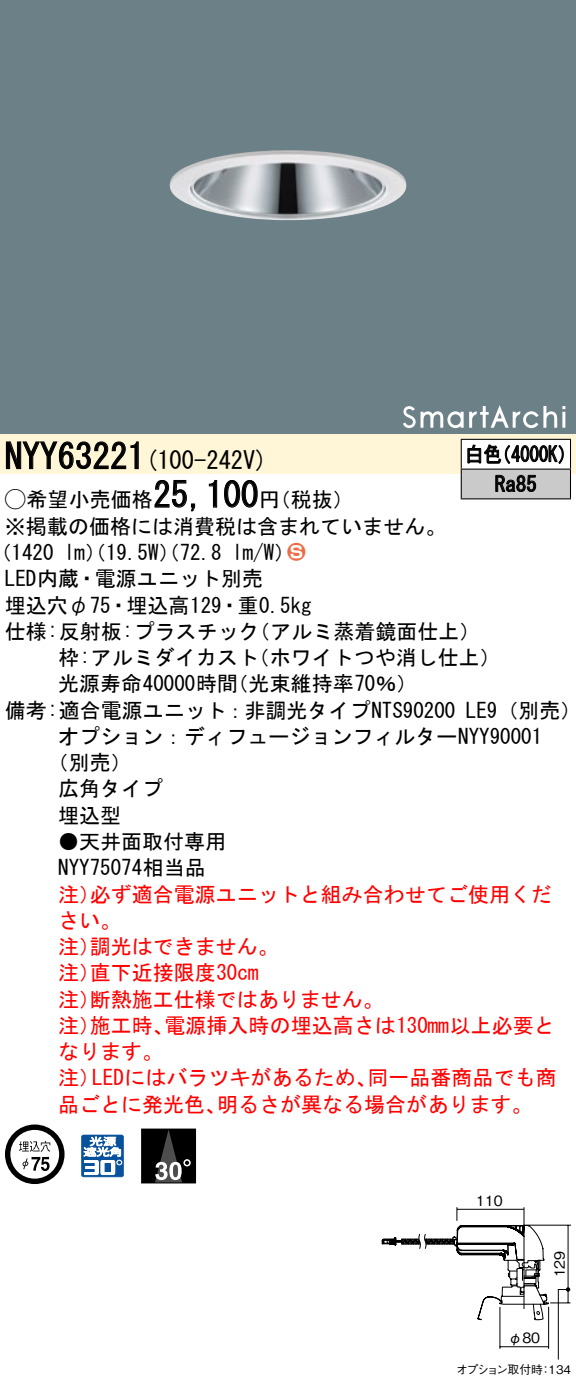
<style>
.page{position:relative;width:576px;height:1394px;background:#fff}
.page>*{position:absolute;margin:0;border:0;box-sizing:border-box;transform-origin:0 0}
.t1{font:35px "MS Gothic";color:#000}
.t2{font:24.5px "MS Gothic";color:#000}
.t3{font:21px/26.2px "MS Gothic";color:#000}
.t4{font:21px/26.2px "MS Gothic";color:#f00}
.t5{font:21px/29.8px "MS Gothic";color:#000;scale:.88 1}
.t6{font:21px "Ford Classification 1";color:#ed6d48}
.t7{font:14px "Gothic BBB Pro Medium 90 pv RKSJ H";color:#000}
.t8{font:11.9px "Gothic BBB Pro Medium 90 pv RKSJ H";letter-spacing:-.095em;color:#000}
.t9{font:11.9px "Gothic BBB Pro Medium 90 pv RKSJ H";letter-spacing:-.05em;color:#000}
.s1{font-family:"Ford Classification 1"}
.s2{color:#fff}
</style>
<div class="page">
<div style="left:0;top:0;width:575px;height:404px;background:#6c8087"></div>
<img style="left:169px;top:150px;width:237px;height:70px">
<div style="left:0;top:404px;width:575px;height:30px;background:#6c8087"></div>
<svg style="left:403px;top:406px;width:60px;height:22px"></svg>
<svg style="left:469px;top:405px;width:96px;height:23px"></svg>
<div style="left:0;top:434px;width:575px;height:40px;background:#fff5d7"></div>
<svg style="left:6px;top:441px;width:133px;height:28px"></svg>
<svg style="left:154px;top:480px;width:42px;height:32px"></svg>
<svg style="left:208px;top:480px;width:9px;height:28px"></svg>
<svg style="left:224px;top:480px;width:34px;height:28px"></svg>
<svg style="left:5px;top:1124px;width:59px;height:60px"></svg>
<svg style="left:81px;top:1134px;width:43px;height:43px"></svg>
<div style="left:141px;top:1129px;width:54px;height:53px;background:#000"></div>
<svg style="left:155px;top:1130px;width:34px;height:51px"></svg>
<div style="left:141px;top:1128px;width:55px;height:55px;border:1px solid #000"></div>
<div style="left:461px;top:439px;width:109px;height:30px;background:#fff"></div>
<div style="left:461px;top:469px;width:109px;height:30px;background:#cacaca"></div>
<hr style="left:460px;top:439px;width:110px;height:1px;background:#000">
<hr style="left:569px;top:440px;width:2px;height:28px;background:#000">
<hr style="left:460px;top:468px;width:110px;height:2px;background:#000">
<svg style="left:460px;top:440px;width:1px;height:58px"></svg>
<hr style="left:569px;top:469px;width:2px;height:29px;background:#000">
<hr style="left:460px;top:498px;width:110px;height:1px;background:#000">
<svg style="left:467px;top:444px;width:96px;height:20px"></svg>
<svg style="left:495px;top:475px;width:41px;height:17px"></svg>
<svg style="left:381px;top:1207px;width:189px;height:153px"></svg>
<h1 class="t1" style="left:5px;top:439px;width:142px">NYY63221</h1>
<p class="t5" style="left:494px;top:439px;width:49px;text-indent:-30px">白色<br>Ra85</p>
<p class="t5" style="left:492px;top:439px;width:96px">（4000 (K</p>
<p class="t2" style="left:145px;top:448px;width:124px">(100-242 (V</p>
<h1 class="t1" style="left:153px;top:477px;width:106px">25,100</h1>
<p class="t3" style="left:5px;top:486px;width:442px"><span class="s1">A</span>希望小売価格<br>※掲載の価格には消費税は含まれていません。</p>
<p class="t6" style="left:287px;top:541px;width:19px">2<span class="s2">3</span></p>
<p class="t3" style="left:259px;top:486px;width:96px">（円税抜(</p>
<p class="t3" style="left:232px;top:539px;width:64px">l m (W/</p>
<p class="t3" style="left:-9px;top:539px;width:65px">（1420</p>
<p class="t3" style="left:5px;top:565px;width:259px">LED内蔵・電源ユニット別売</p>
<p class="t3" style="left:5px;top:592px;width:308px">埋込穴φ75・埋込高129・重0.5kg</p>
<p class="t3" style="left:249px;top:618px;width:233px">（アルミ蒸着鏡面仕上(</p>
<p class="t3" style="left:64px;top:539px;width:159px">lm）（19.5 ）（W 72.8</p>
<p class="t3" style="left:248px;top:618px;width:253px;text-indent:-243px">仕様:反射板:プラスチック<br>（ホワイトつや消し仕上(</p>
<p class="t3" style="left:227px;top:644px;width:191px;text-indent:-169px">枠:アルミダイカスト<br>（光束維持率70％(</p>
<p class="t3" style="left:58px;top:670px;width:181px">光源寿命40000時間</p>
<p class="t3" style="left:5px;top:697px;width:452px">備考:適合電源ユニット：非調光タイプNTS90200</p>
<p class="t3" style="left:58px;top:723px;width:485px">オプション：ディフュージョンフィルターNYY90001</p>
<p class="t3" style="left:48px;top:749px;width:85px">（別売(</p>
<p class="t3" style="left:58px;top:775px;width:106px">広角タイプ</p>
<p class="t3" style="left:58px;top:802px;width:64px">埋込型</p>
<p class="t3" style="left:58px;top:828px;width:169px">●天井面取付専用<br>NYY75074相当品</p>
<p class="t4" style="left:90px;top:880px;width:463px">必ず適合電源ユニットと組み合わせてご使用くだ</p>
<p class="t3" style="left:465px;top:697px;width:117px">LE （9 別売(</p>
<p class="t4" style="left:58px;top:880px;width:43px">注）</p>
<p class="t4" style="left:58px;top:907px;width:64px">さい。</p>
<p class="t4" style="left:90px;top:933px;width:190px">調光はできません。</p>
<p class="t4" style="left:90px;top:933px;width:170px;text-indent:-32px">注）<br>直下近接限度30cm</p>
<p class="t4" style="left:90px;top:959px;width:295px;text-indent:-32px">注）<br>断熱施工仕様ではありません。</p>
<p class="t4" style="left:58px;top:985px;width:43px">注）</p>
<p class="t4" style="left:164px;top:1012px;width:391px">電源挿入時の埋込高さは130mm以上必要と</p>
<p class="t4" style="left:90px;top:1012px;width:85px">施工時、</p>
<p class="t4" style="left:58px;top:1012px;width:106px">注）<br>なります。</p>
<p class="t4" style="left:92px;top:1064px;width:286px">LEDにはバラツキがあるため、</p>
<p class="t4" style="left:367px;top:1064px;width:190px">同一品番商品でも商</p>
<p class="t4" style="left:58px;top:1064px;width:43px">注）</p>
<p class="t4" style="left:58px;top:1090px;width:169px">品ごとに発光色、</p>
<p class="t4" style="left:217px;top:1090px;width:317px">明るさが異なる場合があります。</p>
<p class="t7" style="left:476px;top:1189px;width:28px">110</p>
<p class="t7" style="left:548px;top:1277px;width:28px;rotate:-90deg">129</p>
<p class="t7" style="left:508px;top:1326px;width:33px">φ80</p>
<p class="t8" style="left:456px;top:1359px;width:88px">オプション取付時</p>
<p class="t9" style="left:539px;top:1359px;width:33px">：134</p>
</div>
